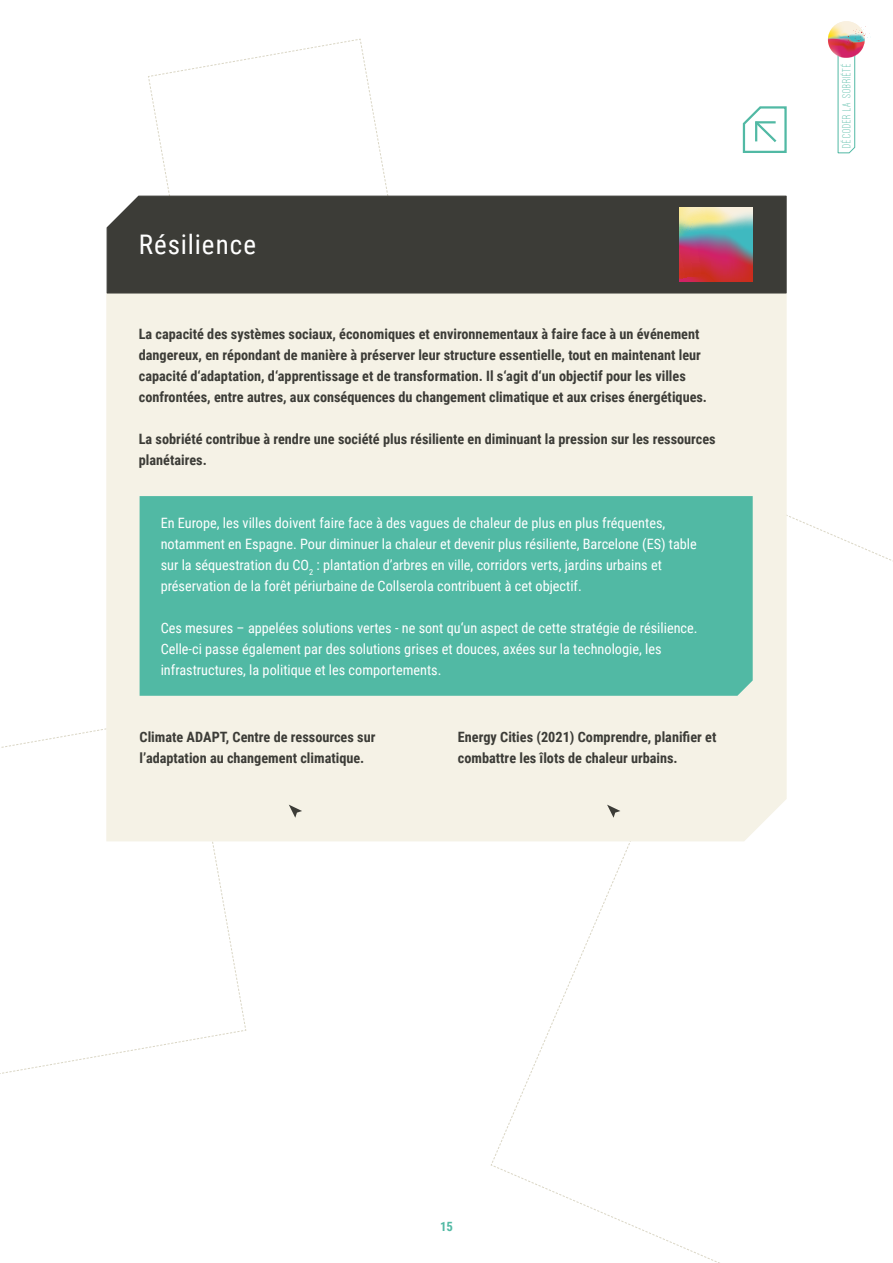
<style>
.page{position:relative;width:893px;height:1263px;background:#fff}
.page>*{position:absolute;margin:0;border:0;box-sizing:border-box;transform-origin:0 0}
.t1{font:27px "Roboto Condensed";letter-spacing:.035em;color:#fff}
.t2{font:700 14.25px/21px "Roboto Condensed";color:#3c3c37}
.t3{font:14.25px/21px "Roboto Condensed";color:#fff}
.t4{font:700 12.75px "Roboto Condensed";color:#51b9a4}
.t5{font:500 12px "Ostrich Sans";letter-spacing:.07em;color:#51b9a4}
</style>
<div class="page">
<svg style="left:148px;top:38px;width:240px;height:157px"></svg>
<svg style="left:0;top:728px;width:247px;height:346px"></svg>
<div style="left:106px;top:294px;width:681px;height:547px;background:#f5f2e6"></div>
<div style="left:106px;top:195px;width:681px;height:99px;background:#3c3c37"></div>
<div style="left:140px;top:496px;width:613px;height:200px;background:#51b9a4"></div>
<svg style="left:289px;top:805px;width:13px;height:13px"></svg>
<svg style="left:607px;top:805px;width:13px;height:13px"></svg>
<svg style="left:679px;top:208px;width:74px;height:73px"></svg>
<svg style="left:742px;top:106px;width:45px;height:47px"></svg>
<svg style="left:828px;top:21px;width:43px;height:132px"></svg>
<h1 class="t1" style="left:139px;top:225px;width:119px">Résilience</h1>
<p class="t2" style="left:139px;top:322px;width:570px">La capacité des systèmes sociaux, économiques et environnementaux à faire face à un événement dangereux, en répondant de manière à préserver leur structure essentielle, tout en maintenant leur capacité d‘adaptation, d‘apprentissage et de transformation. Il s‘agit d‘un objectif pour les villes confrontées, entre autres, aux conséquences du changement climatique et aux crises énergétiques.</p>
<p class="t2" style="left:139px;top:427px;width:578px">La sobriété contribue à rendre une société plus résiliente en diminuant la pression sur les ressources planétaires.</p>
<p class="t3" style="left:161px;top:512px;width:538px">En Europe, les villes doivent faire face à des vagues de chaleur de plus en plus fréquentes, notamment en Espagne. Pour diminuer la chaleur et devenir plus résiliente, Barcelone (ES) table sur la séquestration du CO<sub>2</sub> : plantation d’arbres en ville, corridors verts, jardins urbains et préservation de la forêt périurbaine de Collserola contribuent à cet objectif.</p>
<p class="t3" style="left:161px;top:617px;width:538px">Ces mesures – appelées solutions vertes - ne sont qu‘un aspect de cette stratégie de résilience.<br>Celle-ci passe également par des solutions grises et douces, axées sur la technologie, les infrastructures, la politique et les comportements.</p>
<p class="t2" style="left:140px;top:725px;width:237px">Climate ADAPT, Centre de ressources sur l’adaptation au changement climatique.</p>
<p class="t2" style="left:458px;top:725px;width:260px">Energy Cities (2021) Comprendre, planifier et combattre les îlots de chaleur urbains.</p>
<p class="t5" style="left:841px;top:147px;width:86px;rotate:-90deg">Décoder la sobriété</p>
<p class="t4" style="left:440px;top:1217px;width:14px">15</p>
</div>
